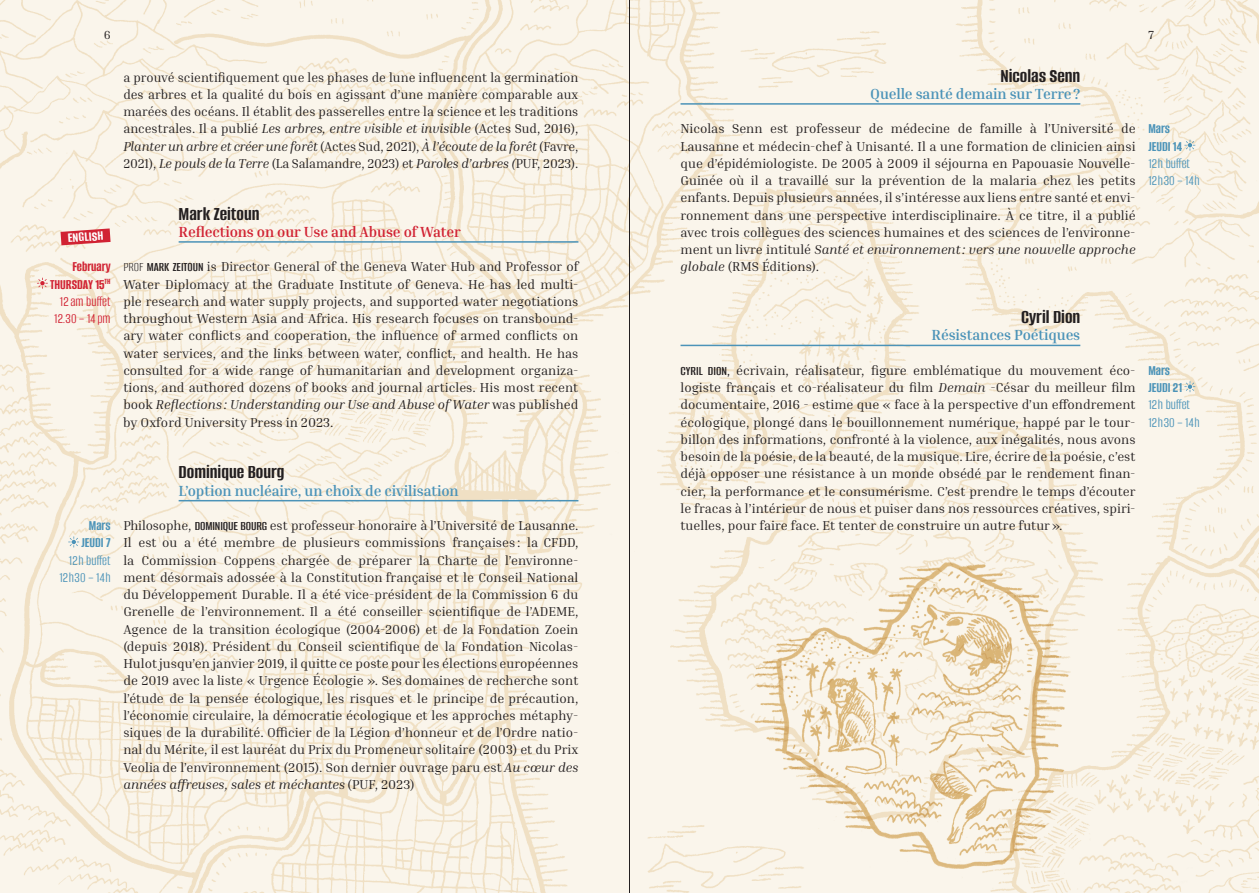
<style>
.page{position:relative;width:1259px;height:893px;background:#fff}
.page>*{position:absolute;margin:0;border:0;box-sizing:border-box;transform-origin:0 0}
.t1{font:700 20.25px "Alumni Sans";color:#231f20}
.t2{font:700 15px "Inria Serif";letter-spacing:-.01em;color:#4b93b8}
.t3{font:15px/17.2px "Alumni Sans";letter-spacing:.005em;color:#4b93b8;scale:.93 1}
.t4{font:15px/17.2px "Alumni Sans";letter-spacing:.005em;color:#d12233;text-align:right;scale:.93 1}
.t5{font:700 15px "Inria Serif";letter-spacing:-.01em;color:#d12233}
.t6{font:700 15px/17.2px "Alumni Sans";color:#4b93b8;scale:.93 1}
.t7{font:700 14.25px "Alumni Sans";color:#fff}
.t8{font:13.2px/17.2px "Inria Serif";color:#231f20;text-align:justify}
.t9{font:12px "Inria Serif";color:#231f20}
.s1{font-weight:700}
.s2{font-style:italic}
.s3{font-family:"Alumni Sans";font-weight:300;font-size:13.5px}
.s4{font-family:"Alumni Sans";font-weight:600;font-size:13.5px}
</style>
<div class="page">
<img style="left:0;top:0;width:1259px;height:893px">
<img style="left:736px;top:547px;width:344px;height:346px">
<hr style="left:629px;top:0;width:1px;height:893px;background:#231f20">
<svg style="left:61px;top:228px;width:50px;height:17px"></svg>
<hr style="left:179px;top:241px;width:399px;height:2px;background:#4b93b8">
<hr style="left:179px;top:500px;width:399px;height:1px;background:#4b93b8">
<svg style="left:37px;top:278px;width:11px;height:11px"></svg>
<hr style="left:680px;top:103px;width:400px;height:2px;background:#4b93b8">
<hr style="left:680px;top:345px;width:400px;height:1px;background:#4b93b8">
<svg style="left:1184px;top:140px;width:11px;height:11px"></svg>
<svg style="left:1184px;top:381px;width:11px;height:11px"></svg>
<svg style="left:68px;top:536px;width:11px;height:11px"></svg>
<p class="t9" style="left:104px;top:28px;width:8px">6</p>
<p class="t9" style="left:1148px;top:28px;width:7px">7</p>
<p class="t7" style="left:67px;top:231px;width:37px;rotate:-4deg">ENGLISH</p>
<p class="t4" style="left:50px;top:259px;width:67px"><span class="s1">February<br>THURSDAY 15</span><sup>TH<br></sup>12 am buffet<br>12.30 – 14pm</p>
<p class="t6" style="left:81px;top:518px;width:33px;text-align:center">Mars<br>JEUDI 7</p>
<p class="t3" style="left:59px;top:552px;width:57px;text-align:right">12h buffet<br>12h30 – 14h</p>
<p class="t8" style="left:123px;top:68px;width:456px">a prouvé scientifiquement que les phases de lune influencent la germination des arbres et la qualité du bois en agissant d’une manière comparable aux marées des océans. Il établit des passerelles entre la science et les traditions ancestrales. Il a publié <span class="s2">Les arbres, entre visible et invisible</span> (Actes Sud, 2016), <span class="s2">Planter un arbre et créer une forêt</span> (Actes Sud, 2021), <span class="s2">À l’écoute de la forêt</span> (Favre, 2021), <span class="s2">Le pouls de la Terre</span> (La Salamandre, 2023) et <span class="s2">Paroles d’arbres (</span>PUF, 2023).</p>
<h1 class="t1" style="left:179px;top:203px;width:82px">Mark Zeitoun</h1>
<p class="t5" style="left:179px;top:222px;width:284px">Reflections on our Use and Abuse of Water</p>
<p class="t8" style="left:123px;top:258px;width:457px"><span class="s3">PROF</span> <span class="s4">MARK ZEITOUN</span> is Director General of the Geneva Water Hub and Professor of Water Diplomacy at the Graduate Institute of Geneva. He has led multi&shy;ple research and water supply projects, and supported water negotiations throughout Western Asia and Africa. His research focuses on transbound&shy;ary water conflicts and cooperation, the influence of armed conflicts on water services, and the links between water, conflict, and health. He has consulted for a wide range of humanitarian and development organiza&shy;tions, and authored dozens of books and journal articles. His most recent book <span class="s2">Reflections : Understanding our Use and Abuse of Water</span> was published by Oxford University Press in 2023.</p>
<h1 class="t1" style="left:179px;top:462px;width:107px">Dominique Bourg</h1>
<p class="t2" style="left:179px;top:481px;width:282px">L’option nucléaire, un choix de civilisation</p>
<p class="t8" style="left:123px;top:517px;width:456px">Philosophe, <span class="s4">DOMINIQUE BOURG</span> est professeur honoraire à l’Université de Lausanne.<br>Il est ou a été membre de plusieurs commissions françaises : la CFDD, la Commission Coppens chargée de préparer la Charte de l’environne&shy;ment désormais adossée à la Constitution française et le Conseil National du Développement Durable. Il a été vice-président de la Commission 6 du Grenelle de l’environnement. Il a été conseiller scientifique de l’ADEME, Agence de la transition écologique (2004-2006) et de la Fondation Zoein (depuis 2018). Président du Conseil scientifique de la Fondation Nicolas-Hulotjusqu’en janvier 2019, il quitte ce poste pour les élections européennes de 2019 avec la liste « Urgence Écologie ». Ses domaines de recherche sont l’étude de la pensée écologique, les risques et le principe de précaution, l’économie circulaire, la démocratie écologique et les approches métaphy&shy;siques de la durabilité. Officier de la Légion d’honneur et de l’Ordre natio&shy;nal du Mérite, il est lauréat du Prix du Promeneur solitaire (2003) et du Prix Veolia de l’environnement (2015). Son dernier ouvrage paru est <span class="s2">Au cœur des années affreuses, sales et méchantes</span> (PUF, 2023)</p>
<h1 class="t1" style="left:1000px;top:65px;width:81px">Nicolas Senn</h1>
<p class="t2" style="left:870px;top:84px;width:212px">Quelle santé demain sur Terre?</p>
<p class="t8" style="left:680px;top:120px;width:456px">Nicolas Senn est professeur de médecine de famille à l’Université de Lausanne et médecin-chef à Unisanté. Il a une formation de clinicien ainsi que d’épidémiologiste. De 2005 à 2009 il séjourna en Papouasie Nouvelle-Guinée où il a travaillé sur la prévention de la malaria chez les petits enfants. Depuis plusieurs années, il s’intéresse aux liens entre santé et envi&shy;ronnement dans une perspective interdisciplinaire. À ce titre, il a publié avec trois collègues des sciences humaines et des sciences de l’environne&shy;ment un livre intitulé <span class="s2">Santé et environnement: vers une nouvelle approche globale</span> (RMS Éditions).</p>
<h1 class="t1" style="left:1021px;top:307px;width:61px">Cyril Dion</h1>
<p class="t2" style="left:931px;top:326px;width:150px">Résistances Poétiques</p>
<p class="t8" style="left:680px;top:361px;width:456px"><span class="s4">CYRIL DION,</span> écrivain, réalisateur, figure emblématique du mouvement éco&shy;logiste français et co-réalisateur du film <span class="s2">Demain</span> -César du meilleur film documentaire, 2016 - estime que « face à la perspective d’un effondrement écologique, plongé dans le bouillonnement numérique, happé par le tour&shy;billon des informations, confronté à la violence, aux inégalités, nous avons besoin de la poésie, de la beauté, de la musique. Lire, écrire de la poésie, c’est déjà opposer une résistance à un monde obsédé par le rendement finan&shy;cier, la performance et le consumérisme. C’est prendre le temps d’écouter le fracas à l’intérieur de nous et puiser dans nos ressources créatives, spiri&shy;tuelles, pour faire face. Et tenter de construire un autre futur».</p>
<p class="t6" style="left:1148px;top:121px;width:38px">Mars<br>JEUDI 14</p>
<p class="t3" style="left:1148px;top:155px;width:57px">12h buffet<br>12h30 – 14h</p>
<p class="t6" style="left:1148px;top:362px;width:38px">Mars<br>JEUDI 21</p>
<p class="t3" style="left:1148px;top:397px;width:57px">12h buffet<br>12h30 – 14h</p>
</div>
